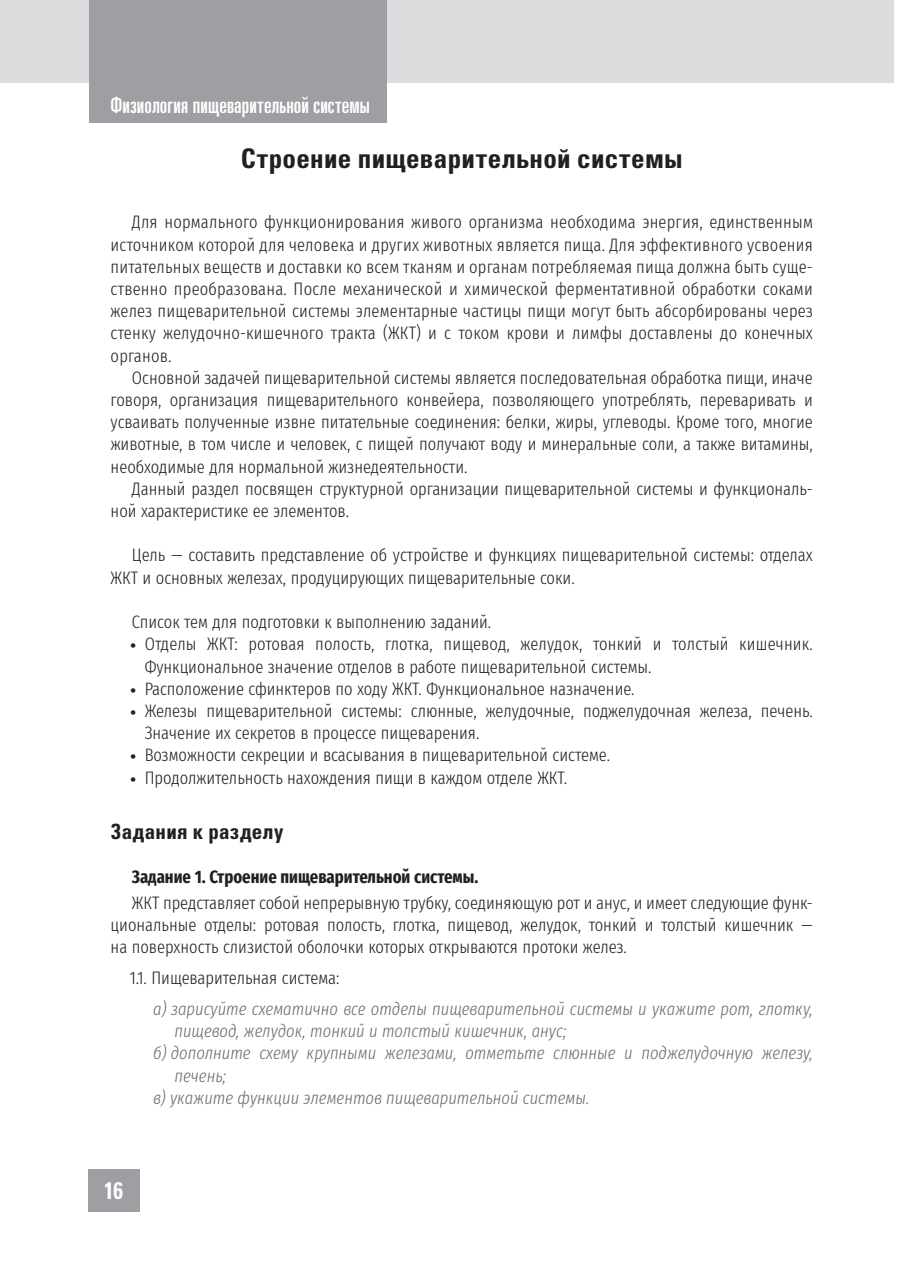
<style>
.page{position:relative;width:915px;height:1276px;background:#fff}
.page>*{position:absolute;margin:0;border:0;box-sizing:border-box;transform-origin:0 0}
.t1{font:700 27px "Partner Condensed";letter-spacing:.01em;color:#231f20}
.t2{font:700 24px "Partner Condensed";color:#fff;scale:.9 1}
.t3{font:ultra-condensed 22.5px "Partner";letter-spacing:.005em;color:#fff}
.t4{font:700 21px "Partner Condensed";letter-spacing:.015em;color:#231f20}
.t5{font:300 extra-condensed 18px/22.2px "Fira Sans";color:#231f20}
.t6{font:italic 300 extra-condensed 18px/30.8px "Fira Sans";color:#6c6d70}
.s1{font-family:"Newton";font-weight:400;font-stretch:normal}
.s2{font-weight:700}
.s3{font-style:normal;color:#231f20}
</style>
<div class="page">
<div style="left:0;top:0;width:893px;height:83px;background:#dcdddf"></div>
<div style="left:88px;top:1169px;width:51px;height:43px;background:#9d9fa2"></div>
<div style="left:89px;top:0;width:298px;height:123px;background:#9d9fa2"></div>
<p class="t3" style="left:111px;top:97px;width:260px">Физиология пищеварительной системы</p>
<p class="t1" style="left:240px;top:148px;width:443px">Строение пищеварительной системы</p>
<p class="t5" style="left:132px;top:211px;width:682px">Для нормального функционирования живого организма необходима энергия, единственным</p>
<p class="t5" style="left:111px;top:233px;width:703px">источником которой для человека и других животных является пища. Для эффективного усвоения</p>
<p class="t5" style="left:111px;top:256px;width:703px">питательных веществ и доставки ко всем тканям и органам потребляемая пища должна быть суще-</p>
<p class="t5" style="left:111px;top:278px;width:703px">ственно преобразована. После механической и химической ферментативной обработки соками</p>
<p class="t5" style="left:111px;top:300px;width:703px">желез пищеварительной системы элементарные частицы пищи могут быть абсорбированы через</p>
<p class="t5" style="left:111px;top:322px;width:703px">стенку желудочно-кишечного тракта (ЖКТ) и с током крови и лимфы доставлены до конечных</p>
<p class="t5" style="left:111px;top:344px;width:62px">органов.</p>
<p class="t5" style="left:132px;top:367px;width:682px">Основной задачей пищеварительной системы является последовательная обработка пищи, иначе</p>
<p class="t5" style="left:111px;top:389px;width:703px">говоря, организация пищеварительного конвейера, позволяющего употреблять, переваривать и</p>
<p class="t5" style="left:111px;top:411px;width:703px">усваивать полученные извне питательные соединения: белки, жиры, углеводы. Кроме того, многие</p>
<p class="t5" style="left:111px;top:433px;width:703px">животные, в том числе и человек, с пищей получают воду и минеральные соли, а также витамины,</p>
<p class="t5" style="left:111px;top:455px;width:358px">необходимые для нормальной жизнедеятельности.</p>
<p class="t5" style="left:132px;top:478px;width:682px">Данный раздел посвящен структурной организации пищеварительной системы и функциональ-</p>
<p class="t5" style="left:111px;top:500px;width:240px">ной характеристике ее элементов.</p>
<p class="t5" style="left:111px;top:544px;width:703px;text-indent:21px">Цельࢳ— cоставить представление об устройстве и функциях пищеварительной системы: отделах<br>ЖКТ и основных железах, продуцирующих пищеварительные соки.</p>
<p class="t5" style="left:132px;top:611px;width:361px">Список тем для подготовки к выполнению заданий.</p>
<p class="t5" style="left:145px;top:633px;width:669px;text-indent:-17px"><span class="s1">●</span> Отделы ЖКТ: ротовая полость, глотка, пищевод, желудок, тонкий и толстый кишечник.<br>Функциональное значение отделов в работе пищеварительной системы.</p>
<p class="t5" style="left:128px;top:677px;width:508px"><span class="s1">●</span> Расположение сфинктеров по ходу ЖКТ. Функциональное назначение.</p>
<p class="t5" style="left:145px;top:700px;width:669px;text-indent:-17px"><span class="s1">●</span> Железы пищеварительной системы: слюнные, желудочные, поджелудочная железа, печень.<br>Значение их секретов в процессе пищеварения.</p>
<p class="t5" style="left:128px;top:744px;width:483px"><span class="s1">●</span> Возможности секреции и всасывания в пищеварительной системе.</p>
<p class="t5" style="left:128px;top:766px;width:441px"><span class="s1">●</span> Продолжительность нахождения пищи в каждом отделе ЖКТ.</p>
<p class="t4" style="left:111px;top:824px;width:174px">Задания к разделу</p>
<p class="t5" style="left:132px;top:863px;width:682px;line-height:26.4px"><span class="s2">Заданиеࢳ1.ࢳСтроение пищеварительной системы.<br></span>ЖКТ представляет собой непрерывную трубку, соединяющую рот и анус, и имеет следующие функ-</p>
<p class="t5" style="left:111px;top:914px;width:703px">циональные отделы: ротовая полость, глотка, пищевод, желудок, тонкий и толстый кишечникࢳ — наࢳповерхность слизистой оболочки которых открываются протоки желез.</p>
<p class="t6" style="left:153px;top:962px;width:661px;text-indent:-23px"><span class="s3">1.1.ࢳПищеварительная система:<br></span>а) зарисуйте схематично все отделы пищеварительной системы и укажите рот, глотку,</p>
<p class="t6" style="left:174px;top:1015px;width:393px">пищевод, желудок, тонкий и толстый кишечник, анус;</p>
<p class="t6" style="left:153px;top:1038px;width:661px">б) дополните схему крупными железами, отметьте слюнные и поджелудочную железу,</p>
<p class="t6" style="left:174px;top:1060px;width:53px">печень;</p>
<p class="t6" style="left:153px;top:1082px;width:437px">в)ࢴукажите функции элементов пищеварительной системы.</p>
<p class="t2" style="left:104px;top:1182px;width:22px">16</p>
</div>
